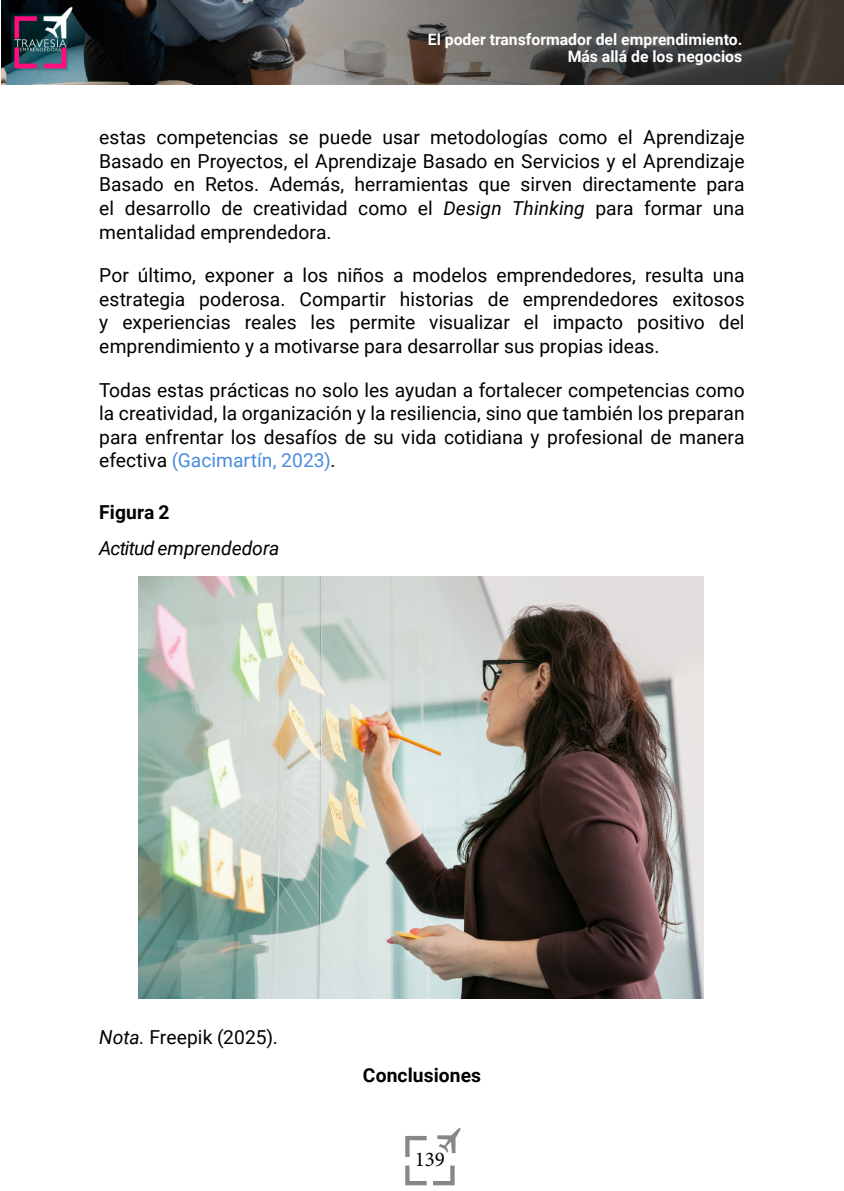
<style>
.page{position:relative;width:844px;height:1191px;background:#fff}
.page>*{position:absolute;margin:0;border:0;box-sizing:border-box;transform-origin:0 0}
.t1{font:21px "Minion Pro";color:#000}
.t2{font:19.25px/23.6px "Roboto";color:#000;text-align:justify}
.t3{font:700 19.25px "Roboto";letter-spacing:.005em;color:#000}
.t4{font:italic 19.25px "Roboto";letter-spacing:-.005em;color:#000}
.t5{font:700 15.75px/17px "Roboto";color:#fff;text-align:right}
.s1{font-style:italic}
.s2{color:#4a8cde}
</style>
<div class="page">
<svg style="left:405px;top:1136px;width:21px;height:21px"></svg>
<svg style="left:405px;top:1165px;width:21px;height:20px"></svg>
<svg style="left:433px;top:1165px;width:21px;height:20px"></svg>
<svg style="left:437px;top:1128px;width:24px;height:25px"></svg>
<img style="left:1px;top:0;width:842px;height:85px">
<img style="left:139px;top:577px;width:564px;height:421px">
<p class="t5" style="left:428px;top:30px;width:316px">El poder transformador del emprendimiento.<br>Más allá de los negocios</p>
<p class="t2" style="left:99px;top:125px;width:646px">estas competencias se puede usar metodologías como el Aprendizaje Basado en Proyectos, el Aprendizaje Basado en Servicios y el Aprendizaje Basado en Retos. Además, herramientas que sirven directamente para el desarrollo de creatividad como el <span class="s1">Design Thinking</span> para formar una mentalidad emprendedora.</p>
<p class="t2" style="left:99px;top:263px;width:646px">Por último, exponer a los niños a modelos emprendedores, resulta una estrategia poderosa. Compartir historias de emprendedores exitosos y experiencias reales les permite visualizar el impacto positivo del emprendimiento y a motivarse para desarrollar sus propias ideas.</p>
<p class="t2" style="left:99px;top:377px;width:646px">Todas estas prácticas no solo les ayudan a fortalecer competencias como la creatividad, la organización y la resiliencia, sino que también los preparan para enfrentar los desafíos de su vida cotidiana y profesional de manera efectiva <span class="s2">(Gacimartín, 2023)</span>.</p>
<p class="t3" style="left:99px;top:498px;width:72px">Figura 2</p>
<p class="t4" style="left:99px;top:534px;width:182px">Actitud emprendedora</p>
<p class="t2" style="left:99px;top:1025px;width:180px"><span class="s1">Nota.</span> Freepik (2025).</p>
<p class="t3" style="left:363px;top:1061px;width:120px">Conclusiones</p>
<p class="t1" style="left:414px;top:1145px;width:32px">139</p>
</div>
